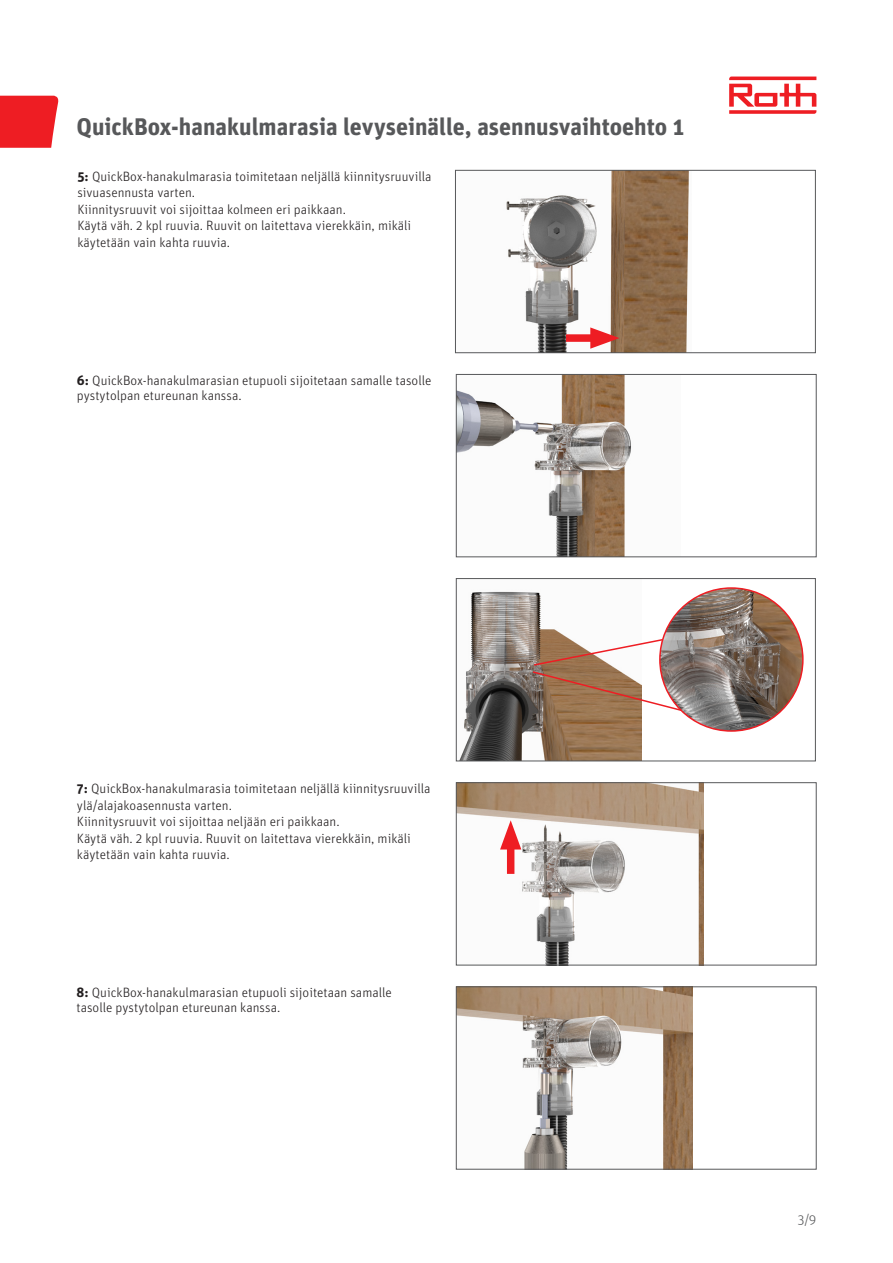
<style>
.page{position:relative;width:893px;height:1263px;background:#fff}
.page>*{position:absolute;margin:0;border:0;box-sizing:border-box;transform-origin:0 0}
.t1{font:700 24px "Unit OT";color:#57585a}
.Styckeformat__1{font:300 13.5px/16.5px "Unit OT";color:#231f20}
.t2{font:300 13.5px "Unit OT";color:#57585a}
.s1{font-weight:700}
</style>
<div class="page">
<svg style="left:729px;top:77px;width:87px;height:37px"></svg>
<svg style="left:0;top:96px;width:59px;height:52px;background:#ef2d33"></svg>
<img style="left:458px;top:376px;width:173px;height:179px">
<div style="left:456px;top:374px;width:360px;height:183px;border:1px solid #57585a"></div>
<img style="left:460px;top:591px;width:182px;height:168px">
<div style="left:456px;top:578px;width:360px;height:183px;border:1px solid #57585a"></div>
<img style="left:458px;top:784px;width:246px;height:179px">
<div style="left:456px;top:782px;width:360px;height:183px;border:1px solid #57585a"></div>
<img style="left:458px;top:988px;width:235px;height:179px">
<div style="left:456px;top:986px;width:360px;height:183px;border:1px solid #57585a"></div>
<img style="left:506px;top:172px;width:183px;height:179px">
<div style="left:455px;top:170px;width:361px;height:183px;border:1px solid #57585a"></div>
<div style="left:566px;top:334px;width:37px;height:8px;background:#ee1d23"></div>
<svg style="left:590px;top:327px;width:29px;height:22px"></svg>
<div style="left:507px;top:837px;width:7px;height:37px;background:#ee1d23"></div>
<svg style="left:500px;top:820px;width:21px;height:29px"></svg>
<img style="left:660px;top:588px;width:143px;height:143px;border-radius:71px">
<svg style="left:531px;top:638px;width:152px;height:74px"></svg>
<p class="t1" style="left:77px;top:111px;width:609px">QuickBox-hanakulmarasia levyseinälle, asennusvaihtoehto 1</p>
<p class="Styckeformat__1" style="left:77px;top:168px;width:356px"><span class="s1">5:</span> QuickBox-hanakulmarasia toimitetaan neljällä kiinnitysruuvilla sivuasennusta varten.</p>
<p class="Styckeformat__1" style="left:77px;top:201px;width:270px">Kiinnitysruuvit voi sijoittaa kolmeen eri paikkaan.</p>
<p class="Styckeformat__1" style="left:77px;top:217px;width:335px">Käytä väh. 2 kpl ruuvia. Ruuvit on laitettava vierekkäin, mikäli käytetään vain kahta ruuvia.</p>
<p class="Styckeformat__1" style="left:77px;top:373px;width:356px;line-height:15px"><span class="s1">6:</span> QuickBox-hanakulmarasian etupuoli sijoitetaan samalle tasolle pystytolpan etureunan kanssa.</p>
<p class="Styckeformat__1" style="left:77px;top:780px;width:355px"><span class="s1">7:</span> QuickBox-hanakulmarasia toimitetaan neljällä kiinnitysruuvilla ylä/alajakoasennusta varten.</p>
<p class="Styckeformat__1" style="left:77px;top:813px;width:264px">Kiinnitysruuvit voi sijoittaa neljään eri paikkaan.</p>
<p class="Styckeformat__1" style="left:77px;top:830px;width:335px">Käytä väh. 2 kpl ruuvia. Ruuvit on laitettava vierekkäin, mikäli käytetään vain kahta ruuvia.</p>
<p class="Styckeformat__1" style="left:77px;top:985px;width:317px;line-height:15px"><span class="s1">8:</span> QuickBox-hanakulmarasian etupuoli sijoitetaan samalle tasolle pystytolpan etureunan kanssa.</p>
<p class="t2" style="left:798px;top:1211px;width:20px">3/9</p>
</div>
